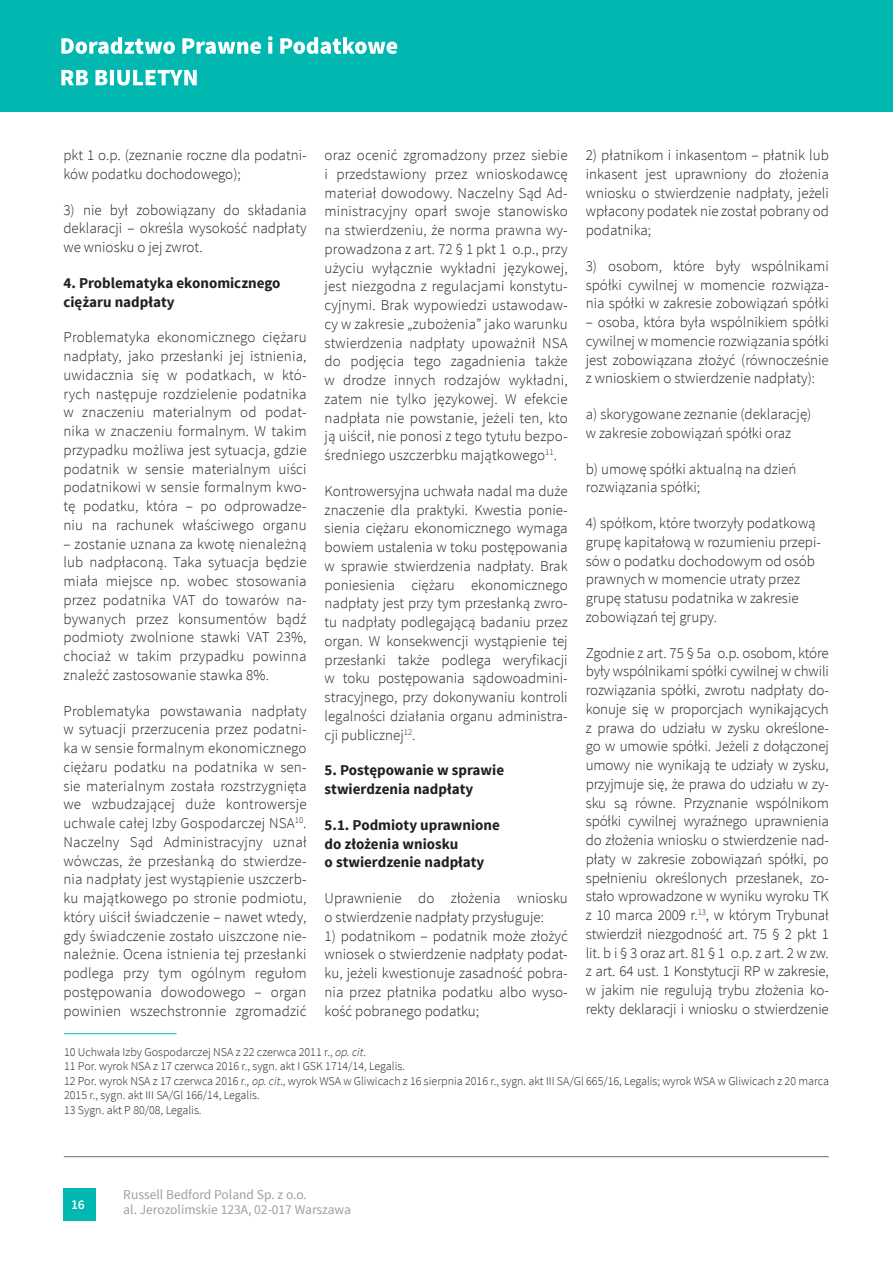
<style>
.page{position:relative;width:893px;height:1263px;background:#fff}
.page>*{position:absolute;margin:0;border:0;box-sizing:border-box;transform-origin:0 0}
.Tekst_główny{font:300 15px/18.8px "Source Sans Pro";color:#231f20;text-align:justify}
.Tekst_główny-2{font:700 15px/18.8px "Source Sans Pro";color:#231f20}
.t1{font:13.5px/15px "Source Sans Pro";color:#9d9fa2}
.t2{font:600 13.5px "Source Sans Pro";color:#fff}
.Przypis{font:300 12px/14.4px "Source Sans Pro";color:#231f20}
.s1{font-style:italic}
</style>
<div class="page">
<hr style="left:64px;top:1156px;width:765px;height:1px;background:#6c6d70">
<div style="left:0;top:0;width:893px;height:112px;background:#00b8af"></div>
<div style="left:63px;top:1188px;width:33px;height:33px;background:#00b8af"></div>
<svg style="left:61px;top:69px;width:136px;height:17px"></svg>
<svg style="left:61px;top:36px;width:336px;height:18px"></svg>
<hr style="left:64px;top:1033px;width:113px;height:1px;background:#00b7ba">
<p class="Tekst_główny" style="left:63px;top:146px;width:245px">pkt 1 o.p. (zeznanie roczne dla podatni&shy;ków podatku dochodowego);</p>
<p class="Tekst_główny" style="left:63px;top:200px;width:245px">3) nie był zobowiązany do składania deklaracji – określa wysokość nadpłaty we wniosku o jej zwrot.</p>
<p class="Tekst_główny-2" style="left:63px;top:274px;width:219px">4. Problematyka ekonomicznego ciężaru nadpłaty</p>
<p class="Tekst_główny" style="left:63px;top:328px;width:245px">Problematyka ekonomicznego ciężaru nadpłaty, jako przesłanki jej istnienia, uwidacznia się w podatkach, w któ&shy;rych następuje rozdzielenie podatnika w znaczeniu materialnym od podat&shy;nika w znaczeniu formalnym. W takim przypadku możliwa jest sytuacja, gdzie podatnik w sensie materialnym uiści podatnikowi w sensie formalnym kwo&shy;tę podatku, która – po odprowadze&shy;niu na rachunek właściwego organu</p>
<p class="Tekst_główny" style="left:63px;top:534px;width:245px">– zostanie uznana za kwotę nienależną lub nadpłaconą. Taka sytuacja będzie miała miejsce np. wobec stosowania przez podatnika VAT do towarów na&shy;bywanych przez konsumentów bądź podmioty zwolnione stawki VAT 23%, chociaż w takim przypadku powinna znaleźć zastosowanie stawka 8%.</p>
<p class="Tekst_główny" style="left:63px;top:701px;width:245px">Problematyka powstawania nadpłaty w sytuacji przerzucenia przez podatni&shy;ka w sensie formalnym ekonomicznego ciężaru podatku na podatnika w sen&shy;sie materialnym została rozstrzygnięta we wzbudzającej duże kontrowersje uchwale całej Izby Gospodarczej NSA<sup>10</sup>.<br>Naczelny Sąd Administracyjny uznał wówczas, że przesłanką do stwierdze&shy;nia nadpłaty jest wystąpienie uszczerb&shy;ku majątkowego po stronie podmiotu, który uiścił świadczenie – nawet wtedy, gdy świadczenie zostało uiszczone nie&shy;należnie. Ocena istnienia tej przesłanki podlega przy tym ogólnym regułom postępowania dowodowego – organ powinien wszechstronnie zgromadzić</p>
<p class="Tekst_główny" style="left:325px;top:146px;width:245px">oraz ocenić zgromadzony przez siebie i przedstawiony przez wnioskodawcę materiał dowodowy. Naczelny Sąd Ad&shy;ministracyjny oparł swoje stanowisko na stwierdzeniu, że norma prawna wy&shy;prowadzona z art. 72 § 1 pkt 1 o.p., przy użyciu wyłącznie wykładni językowej, jest niezgodna z regulacjami konstytu&shy;cyjnymi. Brak wypowiedzi ustawodaw&shy;cy w zakresie „zubożenia” jako warunku stwierdzenia nadpłaty upoważnił NSA do podjęcia tego zagadnienia także w drodze innych rodzajów wykładni, zatem nie tylko językowej. W efekcie nadpłata nie powstanie, jeżeli ten, kto ją uiścił, nie ponosi z tego tytułu bezpo&shy;średniego uszczerbku majątkowego<sup>11</sup>.</p>
<p class="Tekst_główny" style="left:325px;top:482px;width:245px">Kontrowersyjna uchwała nadal ma duże znaczenie dla praktyki. Kwestia ponie&shy;sienia ciężaru ekonomicznego wymaga bowiem ustalenia w toku postępowania w sprawie stwierdzenia nadpłaty. Brak poniesienia ciężaru ekonomicznego nadpłaty jest przy tym przesłanką zwro&shy;tu nadpłaty podlegającą badaniu przez organ. W konsekwencji wystąpienie tej przesłanki także podlega weryfikacji w toku postępowania sądowoadmini&shy;stracyjnego, przy dokonywaniu kontroli legalności działania organu administra&shy;cji publicznej<sup>12</sup>.</p>
<p class="Tekst_główny-2" style="left:325px;top:762px;width:181px">5. Postępowanie w sprawie stwierdzenia nadpłaty</p>
<p class="Tekst_główny-2" style="left:325px;top:816px;width:177px">5.1. Podmioty uprawnione do złożenia wniosku<br>o stwierdzenie nadpłaty</p>
<p class="Tekst_główny" style="left:325px;top:889px;width:245px">Uprawnienie do złożenia wniosku o stwierdzenie nadpłaty przysługuje:</p>
<p class="Tekst_główny" style="left:325px;top:926px;width:245px">1) podatnikom – podatnik może złożyć wniosek o stwierdzenie nadpłaty podat&shy;ku, jeżeli kwestionuje zasadność pobra&shy;nia przez płatnika podatku albo wyso&shy;kość pobranego podatku;</p>
<p class="Tekst_główny" style="left:586px;top:146px;width:245px">2) płatnikom i inkasentom – płatnik lub inkasent jest uprawniony do złożenia wniosku o stwierdzenie nadpłaty, jeżeli wpłacony podatek nie został pobrany od podatnika;</p>
<p class="Tekst_główny" style="left:586px;top:257px;width:245px">3) osobom, które były wspólnikami spółki cywilnej w momencie rozwiąza&shy;nia spółki w zakresie zobowiązań spółki</p>
<p class="Tekst_główny" style="left:586px;top:313px;width:245px">– osoba, która była wspólnikiem spółki cywilnej w momencie rozwiązania spółki jest zobowiązana złożyć (równocześnie z wnioskiem o stwierdzenie nadpłaty):</p>
<p class="Tekst_główny" style="left:586px;top:405px;width:227px">a) skorygowane zeznanie (deklarację) w zakresie zobowiązań spółki oraz</p>
<p class="Tekst_główny" style="left:586px;top:459px;width:212px">b) umowę spółki aktualną na dzień rozwiązania spółki;</p>
<p class="Tekst_główny" style="left:586px;top:514px;width:237px;text-align:left">4) spółkom, które tworzyły podatkową grupę kapitałową w rozumieniu przepi&shy;sów o podatku dochodowym od osób prawnych w momencie utraty przez grupę statusu podatnika w zakresie zobowiązań tej grupy.</p>
<p class="Tekst_główny" style="left:586px;top:643px;width:245px">Zgodnie z art. 75 § 5a o.p. osobom, które były wspólnikami spółki cywilnej w chwili rozwiązania spółki, zwrotu nadpłaty do&shy;konuje się w proporcjach wynikających z prawa do udziału w zysku określone&shy;go w umowie spółki. Jeżeli z dołączonej umowy nie wynikają te udziały w zysku, przyjmuje się, że prawa do udziału w zy&shy;sku są równe. Przyznanie wspólnikom spółki cywilnej wyraźnego uprawnienia do złożenia wniosku o stwierdzenie nad&shy;płaty w zakresie zobowiązań spółki, po spełnieniu określonych przesłanek, zo&shy;stało wprowadzone w wyniku wyroku TK z 10 marca 2009 r.<sup>13</sup>, w którym Trybunał stwierdził niezgodność art. 75 § 2 pkt 1 lit. b i § 3 oraz art. 81 § 1 o.p. z art. 2 w zw. z art. 64 ust. 1 Konstytucji RP w zakresie, w jakim nie regulują trybu złożenia ko&shy;rekty deklaracji i wniosku o stwierdzenie</p>
<p class="Przypis" style="left:64px;top:1045px;width:303px">10 Uchwała Izby Gospodarczej NSA z 22 czerwca 2011 r., <span class="s1">op. cit</span>.</p>
<p class="Przypis" style="left:64px;top:1059px;width:342px">11 Por. wyrok NSA z 17 czerwca 2016 r., sygn. akt I GSK 1714/14, Legalis.</p>
<p class="Przypis" style="left:64px;top:1074px;width:766px">12 Por. wyrok NSA z 17 czerwca 2016 r<span class="s1">., op. cit</span>., wyrok WSA w Gliwicach z 16 sierpnia 2016 r., sygn. akt III SA/Gl 665/16, Legalis; wyrok WSA w Gliwicach z 20 marca<br>2015 r., sygn. akt III SA/Gl 166/14, Legalis.</p>
<p class="Przypis" style="left:64px;top:1102px;width:139px">13 Sygn. akt P 80/08, Legalis.</p>
<p class="t2" style="left:71px;top:1196px;width:15px">16</p>
<p class="t1" style="left:123px;top:1187px;width:229px">Russell Bedford Poland Sp. z o.o.<br>al. Jerozolimskie 123A, 02-017 Warszawa</p>
</div>
